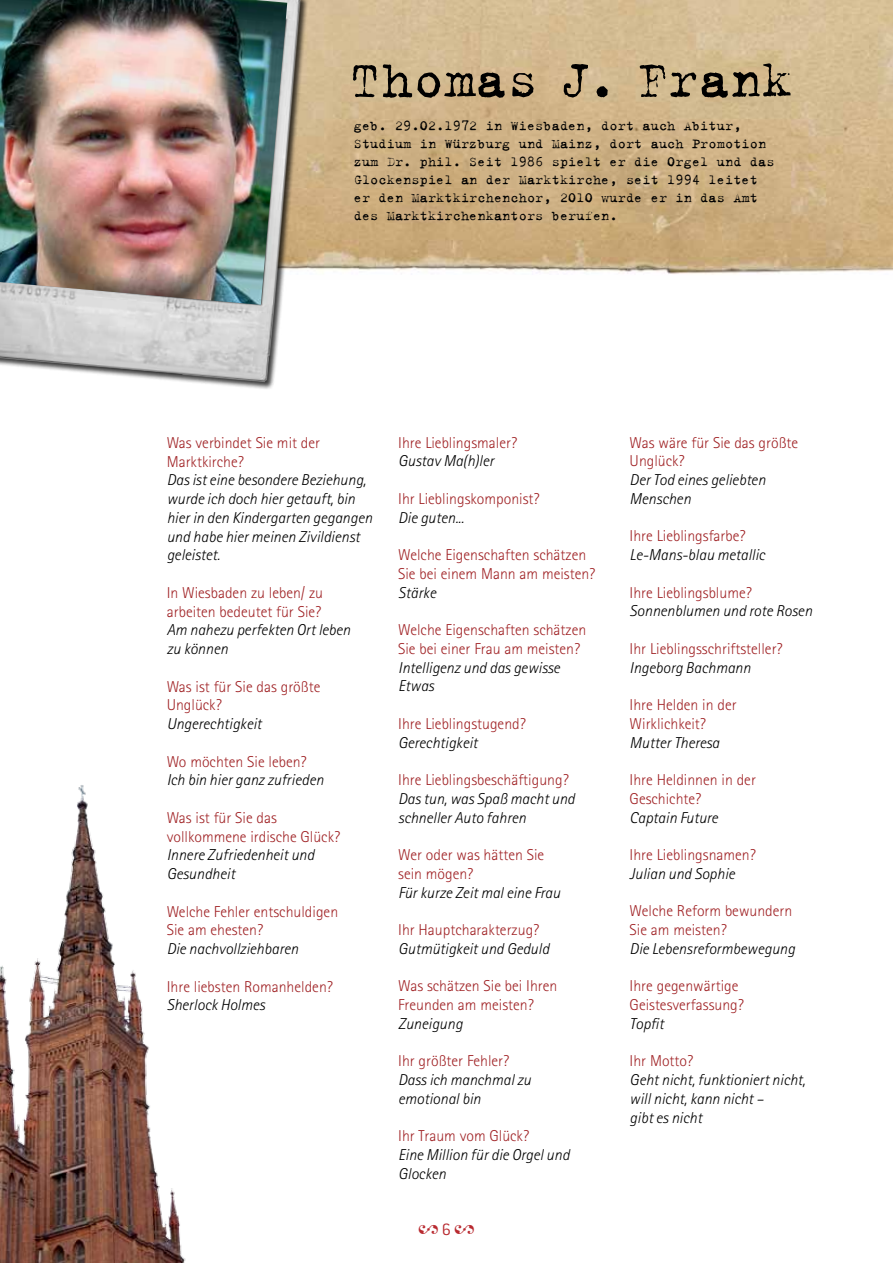
<style>
.page{position:relative;width:893px;height:1263px;background:#fff}
.page>*{position:absolute;margin:0;border:0;box-sizing:border-box;transform-origin:0 0}
.t1{font:18px "Adobe Garamond Pro";color:#b8292f}
.t2{font:300 15.75px/18.8px "Rotis Sans Serif";color:#a02225}
.t3{font:italic 300 15.75px/18.8px "Rotis Sans Serif";color:#000}
.t4{font:15px/18px "Trixie Text";color:#000}
.s1{font-family:"Conduit ITC Std";font-weight:300}
</style>
<div class="page">
<img style="left:0;top:785px;width:186px;height:478px">
<img style="left:325px;top:0;width:568px;height:275px">
<svg style="left:353px;top:63px;width:437px;height:35px"></svg>
<img style="left:0;top:0;width:325px;height:389px">
<img style="left:0;top:0;width:287px;height:305px">
<p class="t4" style="left:354px;top:116px;width:422px">geb. 29.02.1972 in Wiesbaden, dort auch Abitur, Studium in Würzburg und Mainz, dort auch Promotion zum Dr. phil. Seit 1986 spielt er die Orgel und das Glockenspiel an der Marktkirche, seit 1994 leitet er den Marktkirchenchor, 2010 wurde er in das Amt des Marktkirchenkantors berufen.</p>
<p class="t2" style="left:167px;top:433px;width:155px">Was verbindet Sie mit der<br>Marktkirche?</p>
<p class="t3" style="left:167px;top:471px;width:207px">Das ist eine besondere Beziehung, wurde ich doch hier getauft, bin hier in den Kindergarten gegangen und habe hier meinen Zivildienst geleistet.</p>
<p class="t2" style="left:167px;top:583px;width:158px">In Wiesbaden zu leben/ zu arbeiten bedeutet für Sie?</p>
<p class="t3" style="left:167px;top:621px;width:185px">Am nahezu perfekten Ort leben zu können</p>
<p class="t2" style="left:167px;top:677px;width:155px">Was ist für Sie das größte<br>Unglück?</p>
<p class="t3" style="left:167px;top:714px;width:96px">Ungerechtigkeit</p>
<p class="t2" style="left:167px;top:752px;width:141px">Wo möchten Sie leben?</p>
<p class="t3" style="left:167px;top:771px;width:158px">Ich bin hier ganz zufrieden</p>
<p class="t2" style="left:167px;top:808px;width:175px">Was ist für Sie das vollkommene irdische Glück?</p>
<p class="t3" style="left:167px;top:846px;width:149px">Innere Zufriedenheit und<br>Gesundheit</p>
<p class="t2" style="left:167px;top:902px;width:173px">Welche Fehler entschuldigen<br>Sie am ehesten?</p>
<p class="t3" style="left:167px;top:939px;width:133px">Die nachvollziehbaren</p>
<p class="t2" style="left:167px;top:977px;width:168px">Ihre liebsten Romanhelden?</p>
<p class="t3" style="left:167px;top:996px;width:100px">Sherlock Holmes</p>
<p class="t2" style="left:398px;top:433px;width:120px">Ihre Lieblingsmaler?</p>
<p class="t3" style="left:398px;top:452px;width:97px">Gustav Ma(h)ler</p>
<p class="t2" style="left:398px;top:489px;width:143px">Ihr Lieblingskomponist?</p>
<p class="t3" style="left:398px;top:508px;width:67px">Die guten...</p>
<p class="t2" style="left:398px;top:545px;width:199px">Welche Eigenschaften schätzen<br>Sie bei einem Mann am meisten?</p>
<p class="t3" style="left:398px;top:583px;width:39px">Stärke</p>
<p class="t2" style="left:398px;top:620px;width:190px">Welche Eigenschaften schätzen<br>Sie bei einer Frau am meisten?</p>
<p class="t3" style="left:398px;top:658px;width:163px">Intelligenz und das gewisse<br>Etwas</p>
<p class="t2" style="left:398px;top:714px;width:129px">Ihre Lieblingstugend?</p>
<p class="t3" style="left:398px;top:733px;width:81px">Gerechtigkeit</p>
<p class="t2" style="left:398px;top:770px;width:172px">Ihre Lieblingsbeschäftigung?</p>
<p class="t3" style="left:398px;top:789px;width:178px">Das tun, was Spaß macht und schneller Auto fahren</p>
<p class="t2" style="left:398px;top:845px;width:148px">Wer oder was hätten Sie sein mögen?</p>
<p class="t3" style="left:398px;top:883px;width:164px">Für kurze Zeit mal eine Frau</p>
<p class="t2" style="left:398px;top:920px;width:143px">Ihr Hauptcharakterzug?</p>
<p class="t3" style="left:398px;top:939px;width:153px">Gutmütigkeit und Geduld</p>
<p class="t2" style="left:398px;top:977px;width:161px">Was schätzen Sie bei Ihren<br>Freunden am meisten?</p>
<p class="t3" style="left:398px;top:1014px;width:66px">Zuneigung</p>
<p class="t2" style="left:398px;top:1052px;width:113px">Ihr größter Fehler?</p>
<p class="t3" style="left:398px;top:1071px;width:134px">Dass ich manchmal zu emotional bin</p>
<p class="t2" style="left:398px;top:1127px;width:132px">Ihr Traum vom Glück?</p>
<p class="t3" style="left:398px;top:1146px;width:173px">Eine Million für die Orgel und<br>Glocken</p>
<p class="t1" style="left:418px;top:1219px;width:58px">2 <span class="s1">6</span> 2</p>
<p class="t2" style="left:630px;top:433px;width:170px">Was wäre für Sie das größte<br>Unglück?</p>
<p class="t3" style="left:630px;top:471px;width:137px">Der Tod eines geliebten<br>Menschen</p>
<p class="t2" style="left:630px;top:527px;width:118px">Ihre Lieblingsfarbe?</p>
<p class="t3" style="left:630px;top:546px;width:137px">Le-Mans-blau metallic</p>
<p class="t2" style="left:630px;top:583px;width:124px">Ihre Lieblingsblume?</p>
<p class="t3" style="left:630px;top:602px;width:184px">Sonnenblumen und rote Rosen</p>
<p class="t2" style="left:630px;top:639px;width:155px">Ihr Lieblingsschriftsteller?</p>
<p class="t3" style="left:630px;top:658px;width:123px">Ingeborg Bachmann</p>
<p class="t2" style="left:630px;top:695px;width:109px">Ihre Helden in der<br>Wirklichkeit?</p>
<p class="t3" style="left:630px;top:733px;width:91px">Mutter Theresa</p>
<p class="t2" style="left:630px;top:770px;width:128px">Ihre Heldinnen in der<br>Geschichte?</p>
<p class="t3" style="left:630px;top:808px;width:90px">Captain Future</p>
<p class="t2" style="left:630px;top:845px;width:128px">Ihre Lieblingsnamen?</p>
<p class="t3" style="left:630px;top:864px;width:107px">Julian und Sophie</p>
<p class="t2" style="left:630px;top:901px;width:164px">Welche Reform bewundern<br>Sie am meisten?</p>
<p class="t3" style="left:630px;top:939px;width:167px">Die Lebensreformbewegung</p>
<p class="t2" style="left:630px;top:976px;width:116px">Ihre gegenwärtige<br>Geistesverfassung?</p>
<p class="t3" style="left:630px;top:1014px;width:36px">Topfit</p>
<p class="t2" style="left:630px;top:1051px;width:65px">Ihr Motto?</p>
<p class="t3" style="left:630px;top:1070px;width:177px">Geht nicht, funktioniert nicht, will nicht, kann nicht –<br>gibt es nicht</p>
</div>
